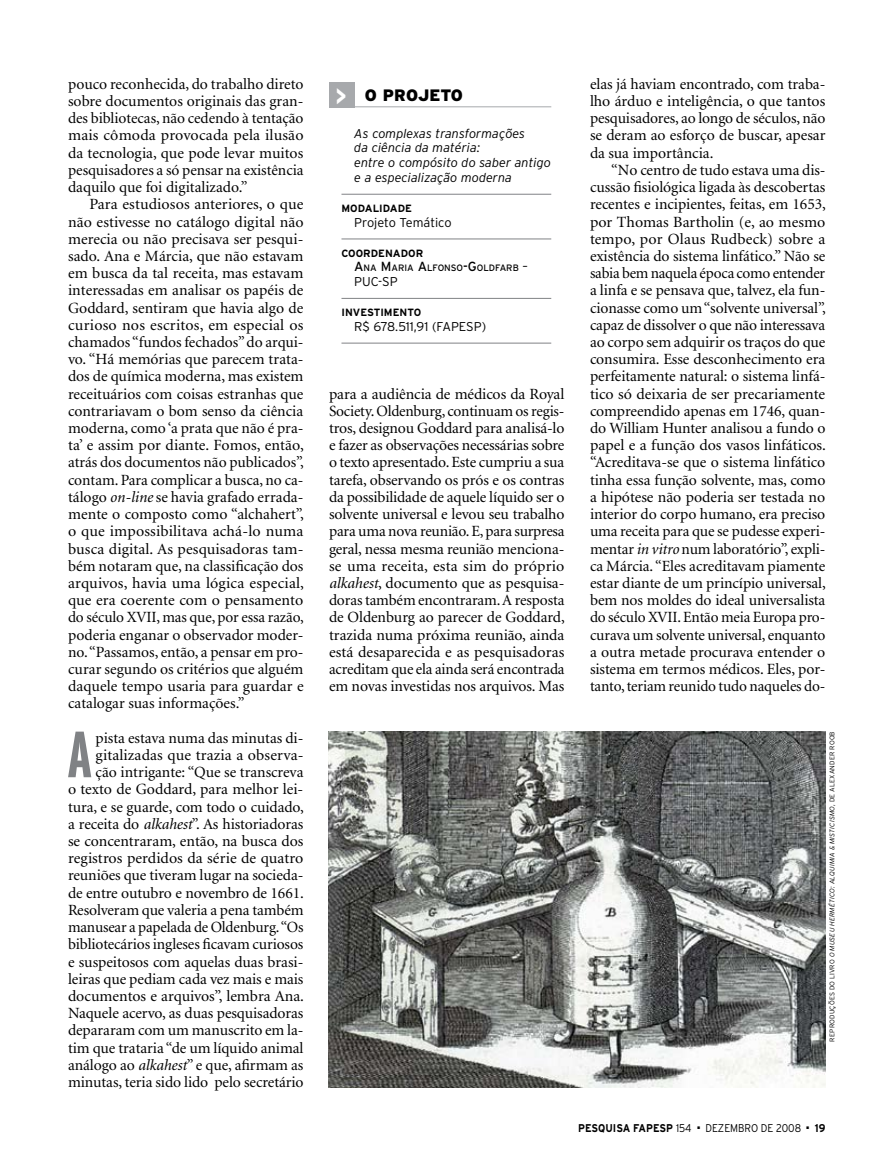
<style>
.page{position:relative;width:885px;height:1170px;background:#fff}
.page>*{position:absolute;margin:0;border:0;box-sizing:border-box;transform-origin:0 0}
.t1{font:700 extra-condensed 65.1px "Interstate";color:#808285;scale:1.04 1}
.t2{font:900 16.5px "Interstate";color:#000}
.t3{font:15.6px/17.2px "Minion";letter-spacing:-.005em;color:#000;text-align:justify}
.t4{font:italic 300 12.75px/14.7px "Interstate";color:#000}
.t5{font:300 12.75px "Interstate";letter-spacing:-.01em;color:#000}
.t6{font:300 12.75px "Interstate";color:#000}
.t7{font:700 11.25px "Interstate";color:#000;scale:.9 1}
.t8{font:300 11.25px "Interstate";color:#000;scale:.9 1}
.t9{font:700 10.5px "Interstate";color:#000}
.t10{font:9.3px "Interstate";color:#000}
.t11{font:italic 300 6.75px "Interstate";letter-spacing:.025em;color:#000}
.s1{font-style:italic}
.s2{font-weight:700;font-size:25.5px;color:#fff}
.s3{font-size:13.2px}
.s4{font-weight:300;font-size:12.75px}
.s5{font-style:normal}
.s6{font-weight:300}
</style>
<div class="page">
<img style="left:329px;top:731px;width:496px;height:355px">
<hr style="left:341px;top:194px;width:210px;height:1px;background:#808285">
<hr style="left:341px;top:238px;width:210px;height:1px;background:#808285">
<hr style="left:341px;top:298px;width:210px;height:1px;background:#808285">
<hr style="left:341px;top:343px;width:210px;height:1px;background:#808285">
<div style="left:329px;top:82px;width:25px;height:25px;background:#a7a9ac"></div>
<hr style="left:329px;top:106px;width:222px;height:1px;background:#a7a9ac">
<p class="t3" style="left:68px;top:76px;width:237px">pouco reconhecida, do trabalho direto sobre documentos originais das gran&shy;des bibliotecas, não cedendo à tentação mais cômoda provocada pela ilusão da tecnologia, que pode levar muitos pesquisadores a só pensar na existência daquilo que foi digitalizado.”</p>
<p class="t3" style="left:68px;top:196px;width:237px;text-indent:21px">Para estudiosos anteriores, o que não estivesse no catálogo digital não merecia ou não precisava ser pesqui&shy;sado. Ana e Márcia, que não estavam em busca da tal receita, mas estavam interessadas em analisar os papéis de Goddard, sentiram que havia algo de curioso nos escritos, em especial os chamados “fundos fechados” do arqui&shy;vo. “Há memórias que parecem trata&shy;dos de química moderna, mas existem receituários com coisas estranhas que contrariavam o bom senso da ciência moderna, como ‘a prata que não é pra&shy;ta’ e assim por diante. Fomos, então, atrás dos documentos não publicados”, contam. Para complicar a busca, no ca&shy;tálogo <span class="s1">on-line</span> se havia grafado errada&shy;mente o composto como “alchahert”, o que impossibilitava achá-lo numa busca digital. As pesquisadoras tam&shy;bém notaram que, na classificação dos arquivos, havia uma lógica especial, que era coerente com o pensamento do século XVII, mas que, por essa razão, poderia enganar o observador moder&shy;no. “Passamos, então, a pensar em pro&shy;curar segundo os critérios que alguém daquele tempo usaria para guardar e catalogar suas informações.”</p>
<h1 class="t1" style="left:67px;top:718px;width:25px">A</h1>
<p class="t3" style="left:68px;top:729px;width:237px;text-align:right">pista estava numa das minutas di&shy;gitalizadas que trazia a observa-<br>ção intrigante: “Que se transcreva<br>o texto de Goddard, para melhor lei&shy;tura, e se guarde, com todo o cuidado, a receita do <span class="s1">alkahest</span>”. As historiadoras se concentraram, então, na busca dos registros perdidos da série de quatro reuniões que tiveram lugar na socieda&shy;de entre outubro e novembro de 1661.<br>Resolveram que valeria a pena também manusear a papelada de Oldenburg. “Os bibliotecários ingleses ficavam curiosos e suspeitosos com aquelas duas brasi&shy;leiras que pediam cada vez mais e mais documentos e arquivos”, lembra Ana.<br>Naquele acervo, as duas pesquisadoras depararam com um manuscrito em la&shy;tim que trataria “de um líquido animal análogo ao <span class="s1">alkahest</span>” e que, afirmam as minutas, teria sido lido pelo secretário</p>
<p class="t2" style="left:335px;top:86px;width:128px"><span class="s2">&gt;</span> O PROJETO</p>
<p class="t4" style="left:354px;top:126px;width:198px">As complexas transformações<br>da ciência da matéria:<br>entre o compósito do saber antigo e a especialização moderna</p>
<p class="t9" style="left:341px;top:202px;width:70px">MODALI DADE</p>
<p class="t5" style="left:354px;top:215px;width:99px">Projeto Temático</p>
<p class="t9" style="left:341px;top:247px;width:83px">COORDE-NA-DOR</p>
<p class="t10" style="left:354px;top:263px;width:175px"><span class="s3">A</span>NA <span class="s3">M</span>ARIA <span class="s3">A</span>LFONSO<span class="s3">-G</span>OLDFARB <span class="s4">–</span></p>
<p class="t6" style="left:354px;top:274px;width:45px">PUC-SP</p>
<p class="t9" style="left:341px;top:306px;width:81px">I NVESTI MENTO</p>
<p class="t5" style="left:354px;top:319px;width:105px">R$ 678.511,91 (FAPESP</p>
<p class="t5" style="left:481px;top:319px;width:6px">)</p>
<p class="t3" style="left:329px;top:385px;width:237px">para a audiência de médicos da Royal Society. Oldenburg, continuam os regis&shy;tros, designou Goddard para analisá-lo e fazer as observações necessárias sobre o texto apresentado. Este cumpriu a sua tarefa, observando os prós e os contras da possibilidade de aquele líquido ser o solvente universal e levou seu trabalho para uma nova reunião. E, para surpresa geral, nessa mesma reunião menciona&shy;se uma receita, esta sim do próprio <span class="s1">alkahest</span>, documento que as pesquisa&shy;doras também encontraram. A resposta de Oldenburg ao parecer de Goddard, trazida numa próxima reunião, ainda está desaparecida e as pesquisadoras acreditam que ela ainda será encontrada em novas investidas nos arquivos. Mas</p>
<p class="t3" style="left:590px;top:76px;width:237px">elas já haviam encontrado, com traba&shy;lho árduo e inteligência, o que tantos pesquisadores, ao longo de séculos, não se deram ao esforço de buscar, apesar da sua importância.</p>
<p class="t3" style="left:590px;top:162px;width:237px;text-indent:21px">“No centro de tudo estava uma dis&shy;cussão fisiológica ligada às descobertas recentes e incipientes, feitas, em 1653, por Thomas Bartholin (e, ao mesmo tempo, por Olaus Rudbeck) sobre a existência do sistema linfático.” Não se sabia bem naquela época como entender a linfa e se pensava que, talvez, ela fun&shy;cionasse como um “solvente universal”, capaz de dissolver o que não interessava ao corpo sem adquirir os traços do que consumira. Esse desconhecimento era perfeitamente natural: o sistema linfá&shy;tico só deixaria de ser precariamente compreendido apenas em 1746, quan&shy;do William Hunter analisou a fundo o papel e a função dos vasos linfáticos. “Acreditava-se que o sistema linfático tinha essa função solvente, mas, como a hipótese não poderia ser testada no interior do corpo humano, era preciso uma receita para que se pudesse experi&shy;mentar <span class="s1">in vitro</span> num laboratório”, expli&shy;ca Márcia. “Eles acreditavam piamente estar diante de um princípio universal, bem nos moldes do ideal universalista do século XVII. Então meia Europa pro&shy;curava um solvente universal, enquanto a outra metade procurava entender o sistema em termos médicos. Eles, por&shy;tanto, teriam reunido tudo naqueles do-</p>
<p class="t11" style="left:828px;top:1041px;width:312px;rotate:-90deg"><span class="s5">reproduções do livro</span> o museu hermético: Alquimia &amp; Misticismo<span class="s5">, de Alexander Roob</span></p>
<p class="t7" style="left:578px;top:1121px;width:127px">PESQUISA FAPESP <span class="s6">154</span></p>
<p class="t8" style="left:697px;top:1121px;width:117px">■ dezembro DE 2008</p>
<p class="t7" style="left:806px;top:1121px;width:23px">■ 19</p>
</div>
